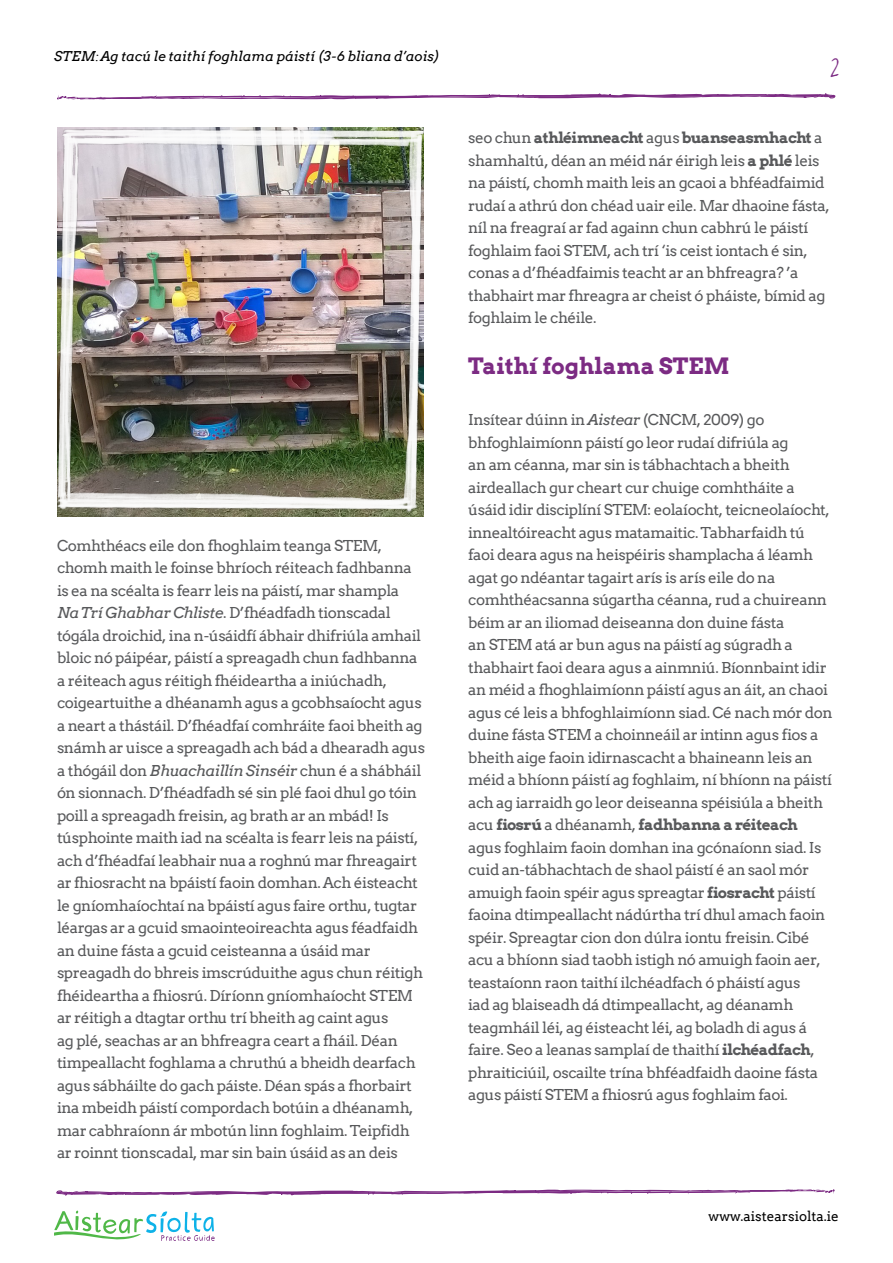
<style>
.page{position:relative;width:893px;height:1263px;background:#fff}
.page>*{position:absolute;margin:0;border:0;box-sizing:border-box;transform-origin:0 0}
.t1{font:34.5px "Aistear Siolta Glyphs";color:#7c2b83}
.t2{font:700 22.5px "Arvo";color:#7c2b83}
.t3{font:15px/22.5px "Arvo";letter-spacing:-.03em;color:#58595b}
.t4{font:italic 13.5px "Arvo";color:#000}
.t5{font:13.5px "Arvo";color:#000}
.s1{font-family:"Gill Sans"}
.s2{font-style:italic}
.s3{font-weight:700}
</style>
<div class="page">
<svg style="left:54px;top:1210px;width:161px;height:31px"></svg>
<svg style="left:57px;top:93px;width:779px;height:7px"></svg>
<svg style="left:56px;top:1189px;width:779px;height:7px"></svg>
<img style="left:57px;top:128px;width:367px;height:389px">
<p class="t4" style="left:54px;top:49px;width:387px">STEM<span class="s1">:</span> Ag tacú le taithí foghlama páistí (3-6 bliana d’aois)</p>
<p class="t3" style="left:57px;top:534px;width:370px">Comhthéacs eile don fhoghlaim teanga STEM, chomh maith le foinse bhríoch réiteach fadhbanna is ea na scéalta is fearr leis na páistí, mar shampla<br><span class="s2">Na Trí Ghabhar Chliste</span>. D’fhéadfadh tionscadal tógála droichid, ina n-úsáidfí ábhair dhifriúla amhail bloic nó páipéar, páistí a spreagadh chun fadhbanna a réiteach agus réitigh fhéideartha a iniúchadh, coigeartuithe a dhéanamh agus a gcobhsaíocht agus a neart a thástáil. D’fhéadfaí comhráite faoi bheith ag snámh ar uisce a spreagadh ach bád a dhearadh agus a thógáil don <span class="s2">Bhuachaillín Sinséir</span> chun é a shábháil ón sionnach. D’fhéadfadh sé sin plé faoi dhul go tóin poill a spreagadh freisin, ag brath ar an mbád! Is túsphointe maith iad na scéalta is fearr leis na páistí, ach d’fhéadfaí leabhair nua a roghnú mar fhreagairt ar fhiosracht na bpáistí faoin domhan. Ach éisteacht le gníomhaíochtaí na bpáistí agus faire orthu, tugtar léargas ar a gcuid smaointeoireachta agus féadfaidh an duine fásta a gcuid ceisteanna a úsáid mar spreagadh do bhreis imscrúduithe agus chun réitigh fhéideartha a fhiosrú. Díríonn gníomhaíocht STEM ar réitigh a dtagtar orthu trí bheith ag caint agus<br>ag plé, seachas ar an bhfreagra ceart a fháil. Déan timpeallacht foghlama a chruthú a bheidh dearfach agus sábháilte do gach páiste. Déan spás a fhorbairt ina mbeidh páistí compordach botúin a dhéanamh, mar cabhraíonn ár mbotún linn foghlaim. Teipfidh ar roinnt tionscadal, mar sin bain úsáid as an deis</p>
<h1 class="t1" style="left:830px;top:51px;width:10px">2</h1>
<p class="t3" style="left:468px;top:127px;width:363px">seo chun <span class="s3">athléimneacht</span> agus <span class="s3">buanseasmhacht</span> a shamhaltú, déan an méid nár éirigh leis <span class="s3">a phlé</span> leis na páistí, chomh maith leis an gcaoi a bhféadfaimid rudaí a athrú don chéad uair eile. Mar dhaoine fásta, níl na freagraí ar fad againn chun cabhrú le páistí foghlaim faoi STEM, ach trí ‘is ceist iontach é sin, conas a d’fhéadfaimis teacht ar an bhfreagra? ’a thabhairt mar fhreagra ar cheist ó pháiste, bímid ag foghlaim le chéile.</p>
<h2 class="t2" style="left:468px;top:353px;width:263px">Taithí foghlama STEM</h2>
<p class="t3" style="left:468px;top:409px;width:366px">Insítear dúinn in <span class="s2">Aistear</span> (CNCM, 2009) go bhfoghlaimíonn páistí go leor rudaí difriúla ag<br>an am céanna, mar sin is tábhachtach a bheith airdeallach gur cheart cur chuige comhtháite a úsáid idir disciplíní STEM: eolaíocht, teicneolaíocht, innealtóireacht agus matamaitic. Tabharfaidh tú faoi deara agus na heispéiris shamplacha á léamh agat go ndéantar tagairt arís is arís eile do na comhthéacsanna súgartha céanna, rud a chuireann béim ar an iliomad deiseanna don duine fásta<br>an STEM atá ar bun agus na páistí ag súgradh a thabhairt faoi deara agus a ainmniú. Bíonnbaint idir an méid a fhoghlaimíonn páistí agus an áit, an chaoi agus cé leis a bhfoghlaimíonn siad. Cé nach mór don duine fásta STEM a choinneáil ar intinn agus fios a bheith aige faoin idirnascacht a bhaineann leis an méid a bhíonn páistí ag foghlaim, ní bhíonn na páistí ach ag iarraidh go leor deiseanna spéisiúla a bheith acu <span class="s3">fiosrú</span> a dhéanamh, <span class="s3">fadhbanna a réiteach </span>agus foghlaim faoin domhan ina gcónaíonn siad. Is cuid an-tábhachtach de shaol páistí é an saol mór amuigh faoin spéir agus spreagtar <span class="s3">fiosracht</span> páistí faoina dtimpeallacht nádúrtha trí dhul amach faoin spéir. Spreagtar cion don dúlra iontu freisin. Cibé acu a bhíonn siad taobh istigh nó amuigh faoin aer, teastaíonn raon taithí ilchéadfach ó pháistí agus<br>iad ag blaiseadh dá dtimpeallacht, ag déanamh teagmháil léi, ag éisteacht léi, ag boladh di agus á faire. Seo a leanas samplaí de thaithí <span class="s3">ilchéadfach</span>, phraiticiúil, oscailte trína bhféadfaidh daoine fásta agus páistí STEM a fhiosrú agus foghlaim faoi.</p>
<p class="t5" style="left:708px;top:1208px;width:132px">www.aistearsiolta.ie</p>
</div>
